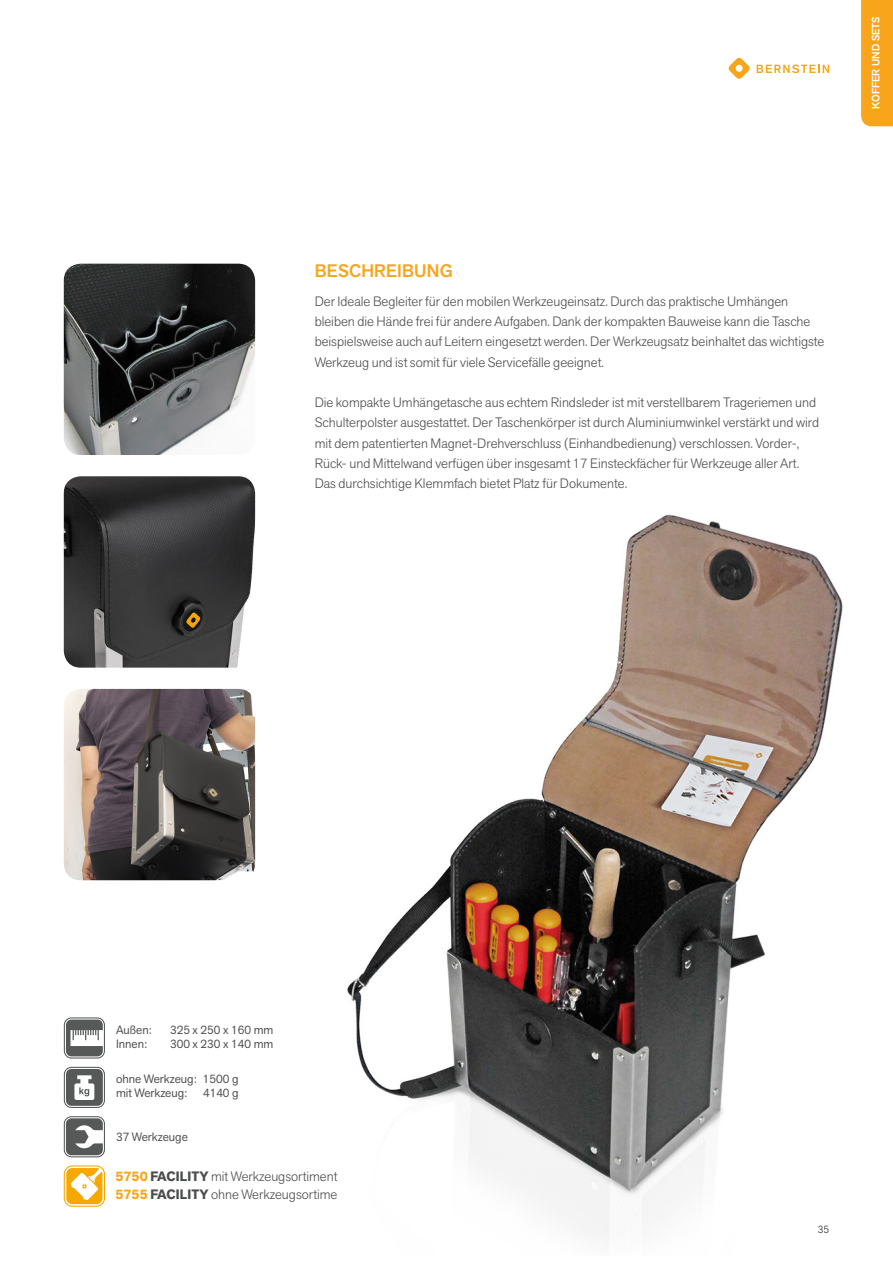
<style>
.page{position:relative;width:893px;height:1263px;background:#fff}
.page>*{position:absolute;margin:0;border:0;box-sizing:border-box;transform-origin:0 0}
.t1{font:500 18px "Akzid Grtsk Next";letter-spacing:.01em;color:#f9a51b}
.t2{font:300 13.5px/20.2px "Akzid Grtsk Next";color:#4b4c4d}
.t3{font:12px/14.4px "Akzid Grtsk Next";color:#4b4c4d}
.t4{font:500 10.5px "Akzid Grtsk Next";letter-spacing:.01em;color:#fff}
.t5{font:300 10.5px "Akzid Grtsk Next";color:#231f20}
.s1{font-weight:700;color:#f9a51b}
.s2{font-weight:700}
</style>
<div class="page">
<svg style="left:729px;top:58px;width:21px;height:21px"></svg>
<svg style="left:757px;top:64px;width:72px;height:9px"></svg>
<svg style="left:64px;top:1017px;width:41px;height:41px"></svg>
<svg style="left:64px;top:1067px;width:41px;height:41px"></svg>
<svg style="left:64px;top:1116px;width:41px;height:41px"></svg>
<div style="left:64px;top:1165px;width:41px;height:41px;border:1px solid #f6a800;border-radius:8px"></div>
<svg style="left:66px;top:1168px;width:36px;height:36px"></svg>
<img style="left:347px;top:514px;width:496px;height:724px">
<img style="left:64px;top:264px;width:191px;height:191px">
<img style="left:64px;top:476px;width:191px;height:192px">
<img style="left:64px;top:689px;width:191px;height:191px">
<div style="left:861px;top:0;width:32px;height:126px;background:#f9a51b"></div>
<p class="t4" style="left:869px;top:109px;width:93px;rotate:-90deg">KOFFER UND SETS</p>
<h1 class="t1" style="left:315px;top:259px;width:140px">BESCHREIBUNG</h1>
<p class="t2" style="left:315px;top:291px;width:511px">Der Ideale Begleiter für den mobilen Werkzeugeinsatz. Durch das praktische Umhängen bleiben die Hände frei für andere Aufgaben. Dank der kompakten Bauweise kann die Tasche beispielsweise auch auf Leitern eingesetzt werden. Der Werkzeugsatz beinhaltet das wichtigste Werkzeug und ist somit für viele Servicefälle geeignet.</p>
<p class="t2" style="left:315px;top:392px;width:506px">Die kompakte Umhängetasche aus echtem Rindsleder ist mit verstellbarem Trageriemen und Schulterpolster ausgestattet. Der Taschenkörper ist durch Aluminiumwinkel verstärkt und wird mit dem patentierten Magnet-Drehverschluss (Einhandbedienung) verschlossen. Vorder-, Rück- und Mittelwand verfügen über insgesamt 17 Einsteckfächer für Werkzeuge aller Art.<br>Das durchsichtige Klemmfach bietet Platz für Dokumente.</p>
<p class="t3" style="left:116px;top:1022px;width:37px">Außen:</p>
<p class="t3" style="left:170px;top:1022px;width:105px">325 x 250 x 160 mm</p>
<p class="t3" style="left:116px;top:1037px;width:32px">Innen:</p>
<p class="t3" style="left:170px;top:1037px;width:105px">300 x 230 x 140 mm</p>
<p class="t3" style="left:116px;top:1071px;width:124px">ohne Werkzeug: 1500 g mit Werkzeug:</p>
<p class="t3" style="left:203px;top:1085px;width:37px">4140 g</p>
<p class="t3" style="left:116px;top:1130px;width:73px">37 Werkzeuge</p>
<p class="t2" style="left:115px;top:1167px;width:234px;line-height:18px"><span class="s1">5750</span> <span class="s2">FACILITY</span> mit Werkzeugsortiment<br><span class="s1">5755</span> <span class="s2">FACILITY</span> ohne Werkzeugsortiment</p>
<p class="t5" style="left:818px;top:1222px;width:13px">35</p>
</div>
